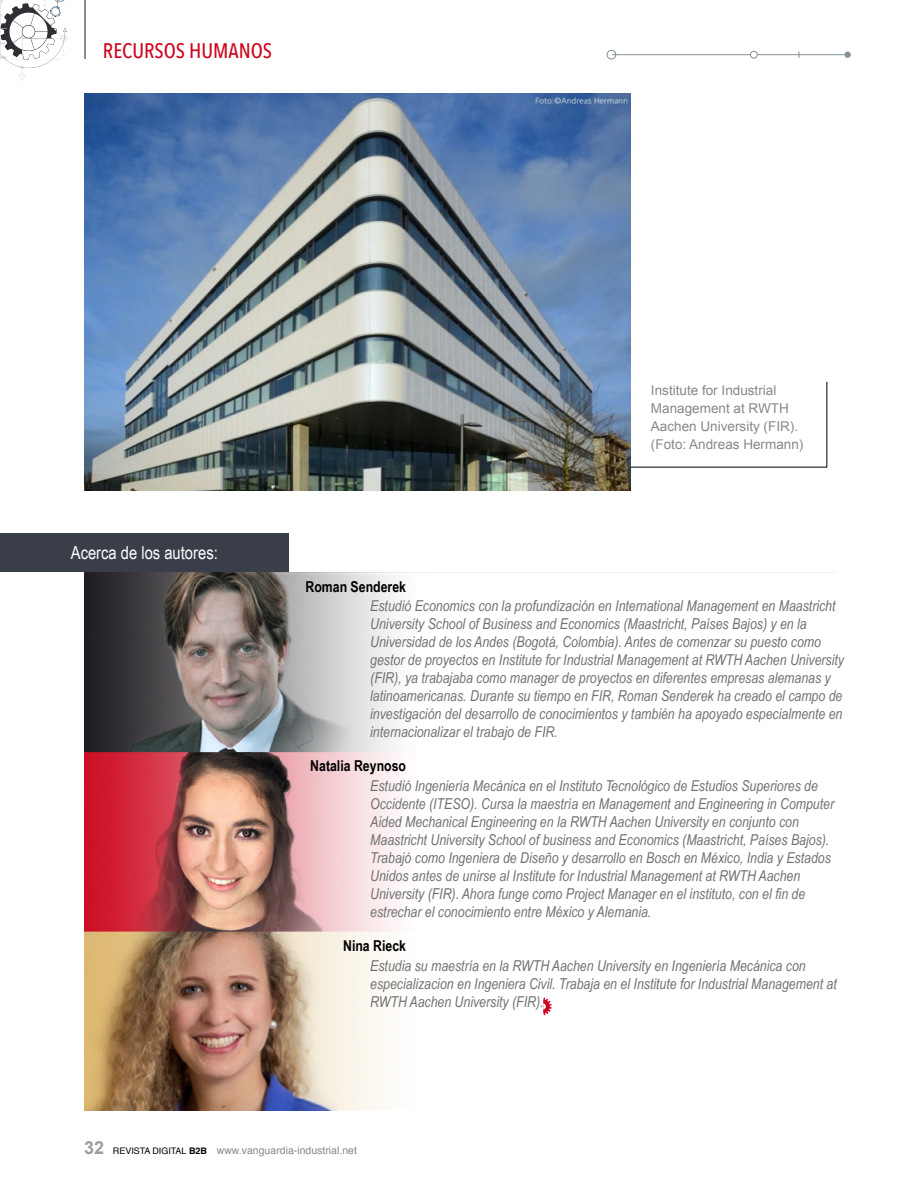
<style>
.page{position:relative;width:915px;height:1191px;background:#fff}
.page>*{position:absolute;margin:0;border:0;box-sizing:border-box;transform-origin:0 0}
.t1{font:500 21px "Avenir Next Condensed";color:#cd071e}
.t2{font:18px "Arial Narrow";color:#fff}
.t3{font:italic 15px/18px "Arial Narrow";color:#707172}
.t4{font:700 15px "Arial Narrow";color:#000}
.t5{font:13.5px/18px "Arial";color:#87888a}
.t6{font:10.5px "Helvetica";color:#87888a}
.s1{font-family:"Arial";font-weight:700;font-size:18px;color:#9c9e9f}
.s2{font-size:9px;color:#000}
.s3{font-weight:700;font-size:9px;color:#000}
</style>
<div class="page">
<hr style="left:85px;top:0;width:1px;height:59px;background:#828f97">
<svg style="left:0;top:0;width:69px;height:81px"></svg>
<div style="left:606px;top:50px;width:9px;height:9px;border:1px solid #828f97;border-radius:50%"></div>
<svg style="left:844px;top:52px;width:6px;height:6px"></svg>
<hr style="left:612px;top:54px;width:236px;height:1px;background:#828f97">
<div style="left:750px;top:51px;width:7px;height:7px;background:#fff;border-radius:50%"></div>
<div style="left:750px;top:51px;width:7px;height:7px;border:1px solid #828f97;border-radius:50%"></div>
<img style="left:85px;top:572px;width:750px;height:538px">
<img style="left:85px;top:94px;width:545px;height:397px">
<svg style="left:629px;top:381px;width:197px;height:86px"></svg>
<svg style="left:541px;top:997px;width:10px;height:18px"></svg>
<div style="left:0;top:534px;width:288px;height:38px;background:#393e48"></div>
<h1 class="t1" style="left:103px;top:38px;width:171px">RECURSOS HUMANOS</h1>
<p class="t2" style="left:71px;top:539px;width:148px">Acerca de los autores:</p>
<p class="t4" style="left:305px;top:575px;width:102px">Roman Senderek</p>
<p class="t5" style="left:650px;top:381px;width:154px">Institute for Industrial<br>Management at RWTH<br>Aachen University (FIR). (Foto: Andreas Hermann)</p>
<p class="t3" style="left:370px;top:596px;width:475px">Estudió Economics con la profundización en International Management en Maastricht University School of Business and Economics (Maastricht, Países Bajos) y en la Universidad de los Andes (Bogotá, Colombia). Antes de comenzar su puesto como gestor de proyectos en Institute for Industrial Management at RWTH Aachen University (FIR), ya trabajaba como manager de proyectos en diferentes empresas alemanas y latinoamericanas. Durante su tiempo en FIR, Roman Senderek ha creado el campo de investigación del desarrollo de conocimientos y también ha apoyado especialmente en internacionalizar el trabajo de FIR.</p>
<p class="t3" style="left:370px;top:776px;width:465px">Estudió Ingeniería Mecánica en el Instituto Tecnológico de Estudios Superiores de Occidente (ITESO). Cursa la maestría en Management and Engineering in Computer Aided Mechanical Engineering en la RWTH Aachen University en conjunto con Maastricht University School of business and Economics (Maastricht, Países Bajos).<br>Trabajó como Ingeniera de Diseño y desarrollo en Bosch en México, India y Estados Unidos antes de unirse al Institute for Industrial Management at RWTH Aachen University (FIR). Ahora funge como Project Manager en el instituto, con el fin de estrechar el conocimiento entre México y Alemania.</p>
<p class="t4" style="left:310px;top:754px;width:97px">Natalia Reynoso</p>
<p class="t4" style="left:343px;top:934px;width:64px">Nina Rieck</p>
<p class="t3" style="left:370px;top:956px;width:468px">Estudia su maestría en la RWTH Aachen University en Ingeniería Mecánica con especializacion en Ingeniera Civil. Trabaja en el Institute for Industrial Management at<br>RWTH Aachen University (FIR).</p>
<p class="t6" style="left:84px;top:1141px;width:274px"><span class="s1">32</span> <span class="s2">REVISTA DIGITAL</span> <span class="s3">B2B</span> www.vanguardia-industrial.net</p>
</div>
